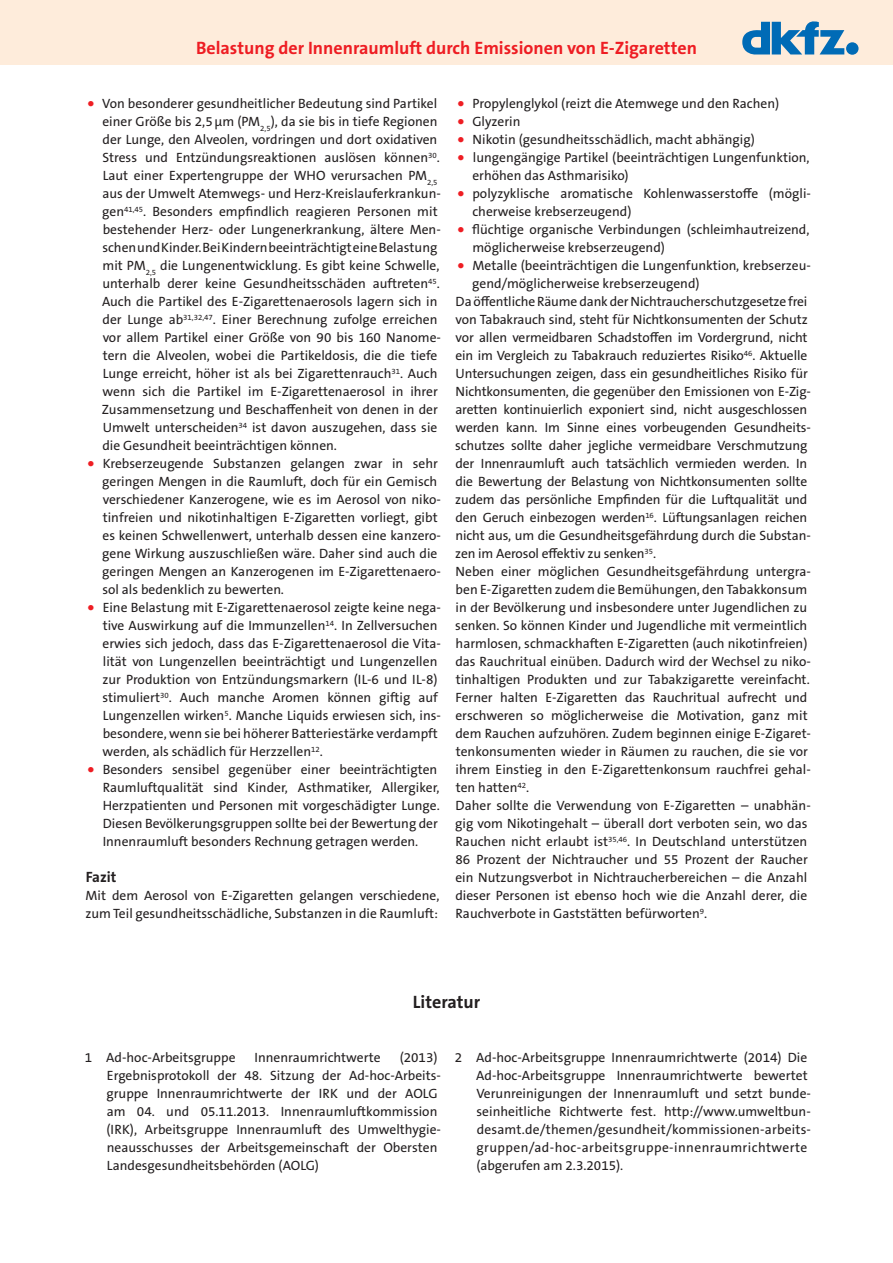
<style>
.page{position:relative;width:893px;height:1263px;background:#fff}
.page>*{position:absolute;margin:0;border:0;box-sizing:border-box;transform-origin:0 0}
.t1{font:700 18px "The Sans B W7";color:#ee1d23}
.t2{font:700 18px "The Sans B W7";color:#231f20}
.t3{font:700 15px "The Sans B W7";color:#231f20}
.t4{font:13.5px/18px "The Sans B W5 Plain";color:#231f20}
.s1{font-family:"The Sans B W7";font-weight:700;font-size:18px;color:#ee1d23}
</style>
<div class="page">
<div style="left:0;top:0;width:893px;height:64px;background:#feecdb"></div>
<div style="left:846px;top:42px;width:12px;height:13px;background:#006bb6;border-radius:50%"></div>
<svg style="left:742px;top:21px;width:102px;height:33px"></svg>
<h1 class="t1" style="left:196px;top:36px;width:502px">Belastung der Innenraumluft durch Emissionen von E-Zigaretten</h1>
<p class="t4" style="left:102px;top:95px;width:341px;text-indent:-15px"><span class="s1">•</span> Von besonderer gesundheitlicher Bedeutung sind Partikel einer Größe bis 2,5µm (PM<sub>2,5</sub>), da sie bis in tiefe Regionen der Lunge, den Alveolen, vordringen und dort oxidativen Stress und Entzündungsreaktionen auslösen können<sup>30</sup>.<br>Laut einer Expertengruppe der WHO verursachen PM<sub>2,5 </sub>aus der Umwelt Atemwegs- und Herz-Kreislauferkrankun&shy;gen<sup>41,45</sup>. Besonders empfindlich reagieren Personen mit bestehender Herz- oder Lungenerkrankung, ältere Men&shy;schen und Kinder. Bei Kindern beeinträchtigt eine Belastung mit PM<sub>2,5</sub> die Lungenentwicklung. Es gibt keine Schwelle, unterhalb derer keine Gesundheitsschäden auftreten<sup>45</sup>.<br>Auch die Partikel des E-Zigarettenaerosols lagern sich in der Lunge ab<sup>31,32,47</sup>. Einer Berechnung zufolge erreichen vor allem Partikel einer Größe von 90 bis 160 Nanome&shy;tern die Alveolen, wobei die Partikeldosis, die die tiefe Lunge erreicht, höher ist als bei Zigarettenrauch<sup>31</sup>. Auch wenn sich die Partikel im E-Zigarettenaerosol in ihrer Zusammensetzung und Beschaffenheit von denen in der Umwelt unterscheiden<sup>34</sup> ist davon auszugehen, dass sie die Gesundheit beeinträchtigen können.</p>
<p class="t4" style="left:102px;top:455px;width:340px;text-indent:-15px"><span class="s1">•</span> Krebserzeugende Substanzen gelangen zwar in sehr geringen Mengen in die Raumluft, doch für ein Gemisch verschiedener Kanzerogene, wie es im Aerosol von niko&shy;tinfreien und nikotinhaltigen E-Zigaretten vorliegt, gibt es keinen Schwellenwert, unterhalb dessen eine kanzero&shy;gene Wirkung auszuschließen wäre. Daher sind auch die geringen Mengen an Kanzerogenen im E-Zigarettenaero&shy;sol als bedenklich zu bewerten.</p>
<p class="t4" style="left:102px;top:599px;width:340px;text-indent:-15px"><span class="s1">•</span> Eine Belastung mit E-Zigarettenaerosol zeigte keine nega&shy;tive Auswirkung auf die Immunzellen<sup>14</sup>. In Zellversuchen erwies sich jedoch, dass das E-Zigarettenaerosol die Vita&shy;lität von Lungenzellen beeinträchtigt und Lungenzellen zur Produktion von Entzündungsmarkern (IL-6 und IL-8) stimuliert<sup>30</sup>. Auch manche Aromen können giftig auf Lungenzellen wirken<sup>5</sup>. Manche Liquids erwiesen sich, ins&shy;besondere, wenn sie bei höherer Batteriestärke verdampft werden, als schädlich für Herzzellen<sup>12</sup>.</p>
<p class="t4" style="left:103px;top:761px;width:339px;text-indent:-15px"><span class="s1">•</span> Besonders sensibel gegenüber einer beeinträchtigten Raumluftqualität sind Kinder, Asthmatiker, Allergiker, Herzpatienten und Personen mit vorgeschädigter Lunge.<br>Diesen Bevölkerungsgruppen sollte bei der Bewertung der Innenraumluft besonders Rechnung getragen werden.</p>
<p class="t3" style="left:86px;top:867px;width:32px">Fazit</p>
<p class="t4" style="left:85px;top:887px;width:356px">Mit dem Aerosol von E-Zigaretten gelangen verschiedene, zum Teil gesundheitsschädliche, Substanzen in die Raumluft:</p>
<p class="t4" style="left:457px;top:95px;width:324px"><span class="s1">•</span> Propylenglykol (reizt die Atemwege und den Rachen)</p>
<p class="t4" style="left:457px;top:113px;width:65px"><span class="s1">•</span> Glyzerin</p>
<p class="t4" style="left:457px;top:131px;width:299px"><span class="s1">•</span> Nikotin (gesundheitsschädlich, macht abhängig)</p>
<p class="t4" style="left:472px;top:149px;width:339px;text-indent:-15px"><span class="s1">•</span> lungengängige Partikel (beeinträchtigen Lungenfunktion, erhöhen das Asthmarisiko)</p>
<p class="t4" style="left:472px;top:185px;width:340px;text-indent:-15px"><span class="s1">•</span> polyzyklische aromatische Kohlenwasserstoffe (mögli&shy;cherweise krebserzeugend)</p>
<p class="t4" style="left:472px;top:221px;width:339px;text-indent:-15px"><span class="s1">•</span> flüchtige organische Verbindungen (schleimhautreizend, möglicherweise krebserzeugend)</p>
<p class="t4" style="left:457px;top:257px;width:355px"><span class="s1">•</span> Metalle (beeinträchtigen die Lungenfunktion, krebserzeu-</p>
<p class="t4" style="left:472px;top:275px;width:229px">gend/möglicherweise krebserzeugend)</p>
<p class="t4" style="left:456px;top:293px;width:353px">Da öffentliche Räume dank der Nichtraucherschutzgesetze frei</p>
<p class="t4" style="left:456px;top:311px;width:354px">von Tabakrauch sind, steht für Nichtkonsumenten der Schutz</p>
<p class="t4" style="left:456px;top:329px;width:353px">vor allen vermeidbaren Schadstoffen im Vordergrund, nicht</p>
<p class="t4" style="left:455px;top:346px;width:353px">ein im Vergleich zu Tabakrauch reduziertes Risiko<sup>46</sup>. Aktuelle</p>
<p class="t4" style="left:456px;top:365px;width:354px">Untersuchungen zeigen, dass ein gesundheitliches Risiko für</p>
<p class="t4" style="left:456px;top:383px;width:357px">Nichtkonsumenten, die gegenüber den Emissionen von E-Zig-</p>
<p class="t4" style="left:455px;top:401px;width:353px">aretten kontinuierlich exponiert sind, nicht ausgeschlossen</p>
<p class="t4" style="left:456px;top:419px;width:357px">werden kann. Im Sinne eines vorbeugenden Gesundheits-</p>
<p class="t4" style="left:455px;top:436px;width:354px">schutzes sollte daher jegliche vermeidbare Verschmutzung</p>
<p class="t4" style="left:455px;top:454px;width:353px">der Innenraumluft auch tatsächlich vermieden werden. In</p>
<p class="t4" style="left:455px;top:472px;width:353px">die Bewertung der Belastung von Nichtkonsumenten sollte</p>
<p class="t4" style="left:455px;top:490px;width:354px">zudem das persönliche Empfinden für die Luftqualität und</p>
<p class="t4" style="left:455px;top:508px;width:353px">den Geruch einbezogen werden<sup>16</sup>. Lüftungsanlagen reichen</p>
<p class="t4" style="left:455px;top:527px;width:357px">nicht aus, um die Gesundheitsgefährdung durch die Substan-</p>
<p class="t4" style="left:455px;top:545px;width:202px">zen im Aerosol effektiv zu senken<sup>35</sup>.</p>
<p class="t4" style="left:456px;top:563px;width:357px">Neben einer möglichen Gesundheitsgefährdung untergra-</p>
<p class="t4" style="left:456px;top:581px;width:353px">ben E-Zigaretten zudem die Bemühungen, den Tabakkonsum</p>
<p class="t4" style="left:456px;top:599px;width:353px">in der Bevölkerung und insbesondere unter Jugendlichen zu</p>
<p class="t4" style="left:455px;top:617px;width:354px">senken. So können Kinder und Jugendliche mit vermeintlich</p>
<p class="t4" style="left:456px;top:634px;width:353px">harmlosen, schmackhaften E-Zigaretten (auch nikotinfreien)</p>
<p class="t4" style="left:455px;top:652px;width:357px">das Rauchritual einüben. Dadurch wird der Wechsel zu niko-</p>
<p class="t4" style="left:456px;top:670px;width:356px">tinhaltigen Produkten und zur Tabakzigarette vereinfacht.</p>
<p class="t4" style="left:456px;top:688px;width:353px">Ferner halten E-Zigaretten das Rauchritual aufrecht und</p>
<p class="t4" style="left:455px;top:706px;width:354px">erschweren so möglicherweise die Motivation, ganz mit</p>
<p class="t4" style="left:455px;top:724px;width:357px">dem Rauchen aufzuhören. Zudem beginnen einige E-Zigaret-</p>
<p class="t4" style="left:456px;top:742px;width:354px">tenkonsumenten wieder in Räumen zu rauchen, die sie vor</p>
<p class="t4" style="left:456px;top:760px;width:357px">ihrem Einstieg in den E-Zigarettenkonsum rauchfrei gehal-</p>
<p class="t4" style="left:456px;top:778px;width:75px">ten hatten<sup>42</sup>.</p>
<p class="t4" style="left:456px;top:797px;width:357px">Daher sollte die Verwendung von E-Zigaretten – unabhän-</p>
<p class="t4" style="left:455px;top:815px;width:354px">gig vom Nikotingehalt – überall dort verboten sein, wo das</p>
<p class="t4" style="left:456px;top:833px;width:353px">Rauchen nicht erlaubt ist<sup>35,46</sup>. In Deutschland unterstützen</p>
<p class="t4" style="left:455px;top:851px;width:354px">86 Prozent der Nichtraucher und 55 Prozent der Raucher</p>
<p class="t4" style="left:455px;top:869px;width:353px">ein Nutzungsverbot in Nichtraucherbereichen – die Anzahl</p>
<p class="t4" style="left:455px;top:887px;width:353px">dieser Personen ist ebenso hoch wie die Anzahl derer, die</p>
<p class="t4" style="left:456px;top:905px;width:253px">Rauchverbote in Gaststätten befürworten<sup>9</sup>.</p>
<h1 class="t2" style="left:413px;top:990px;width:69px">Literatur</h1>
<p class="t4" style="left:107px;top:1049px;width:336px;text-indent:293px">(2013)<br>Ergebnisprotokoll der 48. Sitzung der Ad-hoc-Arbeits&shy;gruppe Innenraumrichtwerte der IRK und der AOLG am 04. und 05.11.2013. Innenraumluftkommission (IRK), Arbeitsgruppe Innenraumluft des Umwelthygie&shy;neausschusses der Arbeitsgemeinschaft der Obersten Landesgesundheitsbehörden (AOLG)</p>
<p class="t4" style="left:476px;top:1048px;width:336px;text-indent:-21px">2 Ad-hoc-Arbeitsgruppe Innenraumrichtwerte (2014) Die Ad-hoc-Arbeitsgruppe Innenraumrichtwerte bewertet Verunreinigungen der Innenraumluft und setzt bunde&shy;seinheitliche Richtwerte fest. http://www.umweltbun&shy;desamt.de/themen/gesundheit/kommissionen-arbeits&shy;gruppen/ad-hoc-arbeitsgruppe-innenraumrichtwerte (abgerufen am 2.3.2015).</p>
<p class="t4" style="left:85px;top:1049px;width:152px">1 Ad-hoc-Arbeitsgruppe</p>
<p class="t4" style="left:255px;top:1049px;width:128px">Innenraumrichtwerte</p>
</div>
